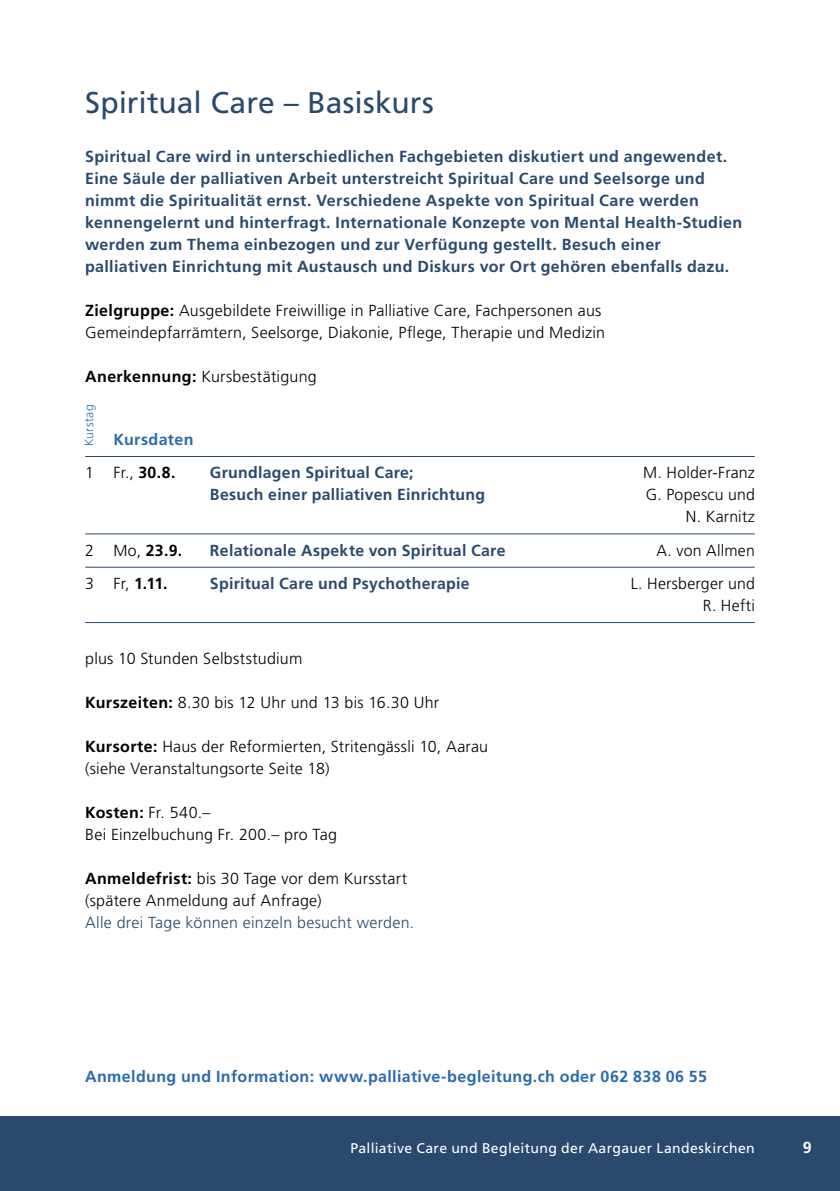
<style>
.page{position:relative;width:840px;height:1191px;background:#fff}
.page>*{position:absolute;margin:0;border:0;box-sizing:border-box;transform-origin:0 0}
.titel_2{font:30px "Frutiger LT Pro";color:#294a6c}
.text{font:700 16px/22px "Frutiger LT Pro";letter-spacing:.02em;color:#294a6c}
.text-2{font:300 16px/22px "Frutiger LT Pro";letter-spacing:.015em;color:#000}
.text-3{font:700 16px "Frutiger LT Pro";letter-spacing:.025em;color:#2a6baa}
.text-4{font:300 16px "Frutiger LT Pro";letter-spacing:.015em;color:#294a6c}
.text-5{font:700 16px "Frutiger LT Pro";color:#000}
.text-6{font:700 16px "Frutiger LT Pro";color:#fff}
.t1{font:14px "Frutiger LT Pro";letter-spacing:.025em;color:#fff}
.text-7{font:300 12px "Frutiger LT Pro";letter-spacing:.03em;color:#2a6baa}
.s1{font-weight:700}
.s2{font-weight:300}
</style>
<div class="page">
<div style="left:0;top:1116px;width:839px;height:75px;background:#294a6c"></div>
<hr style="left:85px;top:456px;width:669px;height:1px;background:#294a6c">
<hr style="left:85px;top:533px;width:669px;height:1px;background:#294a6c">
<hr style="left:85px;top:567px;width:669px;height:1px;background:#294a6c">
<hr style="left:85px;top:622px;width:669px;height:1px;background:#294a6c">
<p class="titel_2" style="left:85px;top:85px;width:350px">Spiritual Care – Basiskurs</p>
<p class="text" style="left:85px;top:145px;width:658px">Spiritual Care wird in unterschiedlichen Fachgebieten diskutiert und angewendet.<br>Eine Säule der palliativen Arbeit unterstreicht Spiritual Care und Seelsorge und nimmt die Spiritualität ernst. Verschiedene Aspekte von Spiritual Care werden kennengelernt und hinterfragt. Internationale Konzepte von Mental Health-Studien werden zum Thema einbezogen und zur Verfügung gestellt. Besuch einer palliativen Einrichtung mit Austausch und Diskurs vor Ort gehören ebenfalls dazu.</p>
<p class="text-2" style="left:85px;top:299px;width:521px"><span class="s1">Zielgruppe:</span> Ausgebildete Freiwillige in Palliative Care, Fachpersonen aus<br>Gemeindepfarrämtern, Seelsorge, Diakonie, Pflege, Therapie und Medizin</p>
<p class="text-2" style="left:85px;top:365px;width:233px"><span class="s1">Anerkennung:</span> Kursbestätigung</p>
<p class="text-7" style="left:82px;top:446px;width:43px;rotate:-90deg">Kurstag</p>
<p class="text-3" style="left:113px;top:430px;width:82px">Kursdaten</p>
<p class="text-2" style="left:85px;top:462px;width:92px">1 Fr., <span class="s1">30.8.</span></p>
<p class="text" style="left:210px;top:462px;width:205px">Grundlagen Spiritual Care;</p>
<p class="text-2" style="left:642px;top:462px;width:113px">M. Holder-Franz</p>
<p class="text" style="left:210px;top:484px;width:276px">Besuch einer palliativen Einrichtung</p>
<p class="text-2" style="left:645px;top:484px;width:110px;text-align:right">G. Popescu und<br>N. Karnitz</p>
<p class="text-5" style="left:85px;top:540px;width:98px"><span class="s2">2 Mo,</span> 23.9.</p>
<p class="text" style="left:210px;top:539px;width:297px">Relationale Aspekte von Spiritual Care</p>
<p class="text-2" style="left:656px;top:539px;width:100px">A. von Allmen</p>
<p class="text-5" style="left:85px;top:574px;width:84px"><span class="s2">3 Fr,</span> 1.11.</p>
<p class="text" style="left:210px;top:572px;width:261px">Spiritual Care und Psychotherapie</p>
<p class="text-2" style="left:630px;top:572px;width:125px;text-align:right">L. Hersberger und<br>R. Hefti</p>
<p class="text-2" style="left:85px;top:647px;width:219px">plus 10 Stunden Selbststudium</p>
<p class="text-2" style="left:85px;top:691px;width:355px"><span class="s1">Kurszeiten:</span> 8.30 bis 12 Uhr und 13 bis 16.30 Uhr</p>
<p class="text-2" style="left:85px;top:735px;width:404px"><span class="s1">Kursorte:</span> Haus der Reformierten, Stritengässli 10, Aarau (siehe Veranstaltungsorte Seite 18)</p>
<p class="text-2" style="left:85px;top:801px;width:253px"><span class="s1">Kosten:</span> Fr. 540.–<br>Bei Einzelbuchung Fr. 200.– pro Tag</p>
<p class="text-2" style="left:85px;top:867px;width:323px"><span class="s1">Anmeldefrist:</span> bis 30 Tage vor dem Kursstart</p>
<p class="text-2" style="left:85px;top:889px;width:238px">(spätere Anmeldung auf Anfrage)</p>
<p class="text-4" style="left:85px;top:913px;width:330px">Alle drei Tage können einzeln besucht werden.</p>
<p class="text-3" style="left:85px;top:1066px;width:623px">Anmeldung und Information: www.palliative-begleitung.ch oder 062 838 06 55</p>
<p class="t1" style="left:350px;top:1140px;width:405px">Palliative Care und Begleitung der Aargauer Landeskirchen</p>
<p class="text-6" style="left:802px;top:1138px;width:10px">9</p>
</div>
